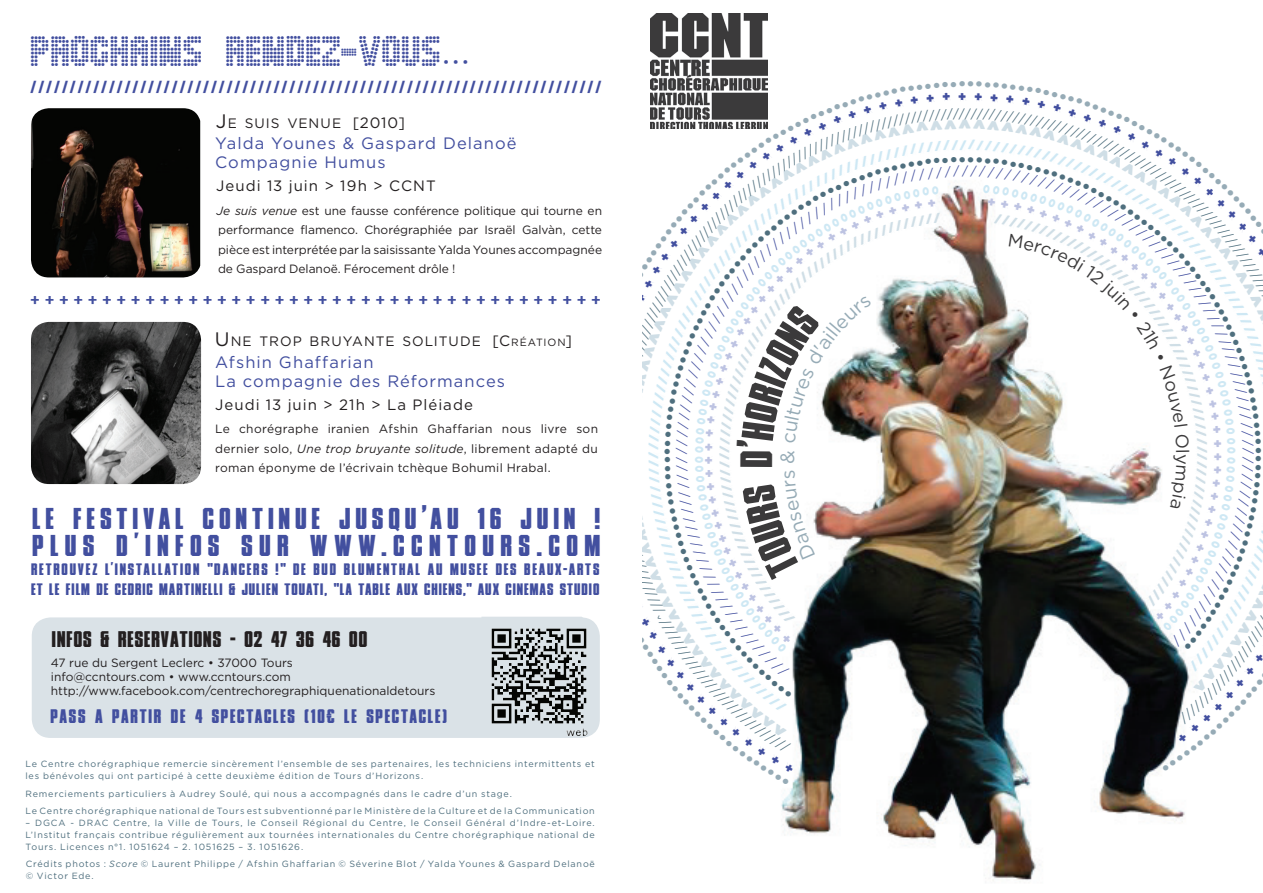
<style>
.page{position:relative;width:1263px;height:893px;background:#fff}
.page>*{position:absolute;margin:0;border:0;box-sizing:border-box;transform-origin:0 0}
.t1{font:45px "Dot Spot";letter-spacing:-.005em;color:#424f9f}
.t2{font:45px "XXIIDONT MESS WITH VIKINGS HARDCORE";color:#3b3a3b}
.t3{font:30px/27px "XXIIDONT MESS WITH VIKINGS HARDCORE";letter-spacing:.155em;color:#424f9f}
.t4{font:24px "Hobo Std";color:#4f6f7e}
.t5{font:24px "Hobo Std";color:#96abb6}
.t6{font:22.5px "XXIIDONT MESS WITH VIKINGS HARDCORE";letter-spacing:.02em;color:#231f20}
.t7{font:21px "Boris Black Bloxx Dirty";color:#cfdee6}
.t8{font:19.5px "XXIIDONT MESS WITH VIKINGS HARDCORE";letter-spacing:.07em;color:#424f9f}
.t9{font:16.5px/19.8px "XXIIDONT MESS WITH VIKINGS HARDCORE";letter-spacing:.05em;color:#424f9f}
.t10{font:16.5px/19.5px "Gotham";letter-spacing:.065em;color:#424f9f}
.t11{font:15px "Gotham";letter-spacing:.065em;color:#231f20}
.t12{font:13.65px "Gotham";letter-spacing:.07em;color:#231f20}
.t13{font:13.5px "Lizard";color:#424f9f}
.t14{font:12px/19.5px "Gotham";color:#231f20;text-align:justify}
.t15{font:12px "Boris Black Bloxx Dirty";color:#cfdee6}
.t16{font:12px "Chubby Cheeks";color:#cee8f4}
.t17{font:12px "Gotham";color:#424f9f}
.t18{font:12px "Gotham";color:#4f6f7e}
.t19{font:12px "Boris Black Bloxx Dirty";color:#424f9f}
.t20{font:12px "Boris Black Bloxx Dirty";color:#bdc3e2}
.t21{font:12px "Boris Black Bloxx Dirty";color:#cee8f4}
.t22{font:9px/12px "Gotham";letter-spacing:.085em;color:#4f6f7e}
.s1{font-family:"Clubland"}
.s2{font-size:19.5px}
.s3{font-size:15px}
.s4{font-style:italic}
.s5{font-size:10.5px}
.s6{font-family:"Impact"}
.s7{font-family:"Impact";font-size:15px}
</style>
<div class="page">
<img style="left:650px;top:28px;width:535px;height:853px">
<img style="left:651px;top:13px;width:116px;height:68px">
<img style="left:31px;top:108px;width:169px;height:169px">
<img style="left:31px;top:322px;width:170px;height:162px">
<div style="left:33px;top:618px;width:566px;height:119px;background:#dae2e7;border-radius:18px"></div>
<div style="left:32px;top:617px;width:568px;height:121px;border:2px solid #dae2e7;border-radius:18px"></div>
<img style="left:481px;top:617px;width:116px;height:119px">
<img style="left:650px;top:81px;width:543px;height:703px">
<h1 class="t1" style="left:31px;top:35px;width:442px">PROCHAINS RENDEZ<span class="s1">-</span>VOUS...</h1>
<h3 class="t13" style="left:31px;top:77px;width:571px">/////////////////////////////////////////////////////////////////////////</h3>
<h3 class="t12" style="left:216px;top:116px;width:191px"><span class="s2">J</span>E SUIS VENUE <span class="s3">[2010]</span></h3>
<h3 class="t10" style="left:215px;top:133px;width:303px">Yalda Younes &amp; Gaspard Delanoë<br>Compagnie Humus</h3>
<h3 class="t11" style="left:216px;top:177px;width:221px">Jeudi 13 juin &gt; 19h &gt; CCNT</h3>
<h3 class="t14" style="left:217px;top:201px;width:387px"><span class="s4">Je suis venue</span> est une fausse conférence politique qui tourne en performance flamenco. Chorégraphiée par Israël Galvàn, cette pièce est interprétée par la saisissante Yalda Younes accompagnée de Gaspard Delanoë. Férocement drôle !</h3>
<h3 class="t13" style="left:31px;top:288px;width:570px">++++++++++++++++++++++++++++++++++++++++</h3>
<h3 class="t12" style="left:215px;top:334px;width:359px"><span class="s2">U</span> NE TROP BRUYANTE SOLITUDE <span class="s3">[C</span><span class="s5">RÉATION</span><span class="s3">]</span></h3>
<h3 class="t10" style="left:215px;top:352px;width:291px">Afshin Ghaffarian<br>La compagnie des Réformances</h3>
<h3 class="t11" style="left:215px;top:396px;width:259px">Jeudi 13 juin &gt; 21h &gt; La Pléiade</h3>
<h3 class="t14" style="left:215px;top:419px;width:384px">Le chorégraphe iranien Afshin Ghaffarian nous livre son dernier solo, <span class="s4">Une trop bruyante solitude</span>, librement adapté du roman éponyme de l’écrivain tchèque Bohumil Hrabal.</h3>
<h3 class="t5" style="left:568px;top:465px;width:17px;rotate:-90deg">..</h3>
<h2 class="t3" style="left:33px;top:504px;width:570px">LE FESTIVAL CONTINUE JUSQU<span class="s6">’</span>AU 16 JUIN !<br>PLUS D'INFOS SUR WWW.CCNTOURS.COM</h2>
<h3 class="t9" style="left:32px;top:559px;width:570px">RETROUVEZ L'INSTALLATION <span class="s7">"</span>DANCERS !<span class="s7">"</span> DE BUD BLUMENTHAL AU MUSEE DES BEAUX-ARTS<br>ET LE FILM DE CEDRIC MARTINELLI &amp; JULIEN TOUATI, <span class="s7">"</span>LA TABLE AUX CHIENS,<span class="s7">"</span> AUX CINEMAS STUDIO</h3>
<h3 class="t6" style="left:52px;top:627px;width:317px">INFOS &amp; RESERVATIONS - 02 47 36 46 00</h3>
<h3 class="t14" style="left:51px;top:655px;width:386px;line-height:14.4px;text-align:left">47 rue du Sergent Leclerc • 37000 Tours<br>info@ccntours.com • www.ccntours.com http://www.facebook.com/centrechoregraphiquenationaldetours</h3>
<h3 class="t8" style="left:51px;top:706px;width:398px">PASS A PARTIR DE 4 SPECTACLES (10€ LE SPECTACLE)</h3>
<p class="t22" style="left:26px;top:758px;width:571px">Le Centre chorégraphique remercie sincèrement l’ensemble de ses partenaires, les techniciens intermittents et les bénévoles qui ont participé à cette deuxième édition de Tours d’Horizons.</p>
<p class="t22" style="left:26px;top:785px;width:571px;line-height:17px">Remerciements particuliers à Audrey Soulé, qui nous a accompagnés dans le cadre d’un stage.<br>Le Centre chorégraphique national de Tours est subventionné par le Ministère de la Culture et de la Communication</p>
<p class="t22" style="left:26px;top:817px;width:571px;text-align:justify">– DGCA - DRAC Centre, la Ville de Tours, le Conseil Régional du Centre, le Conseil Général d’Indre-et-Loire.<br>L’Institut français contribue régulièrement aux tournées internationales du Centre chorégraphique national de Tours. Licences n°1. 1051624 – 2. 1051625 – 3. 1051626.</p>
<p class="t22" style="left:26px;top:858px;width:571px">Crédits photos : <span class="s4">Score</span> © Laurent Philippe / Afshin Ghaffarian © Séverine Blot / Yalda Younes &amp; Gaspard Delanoë © Victor Ede.</p>
<h3 class="t19" style="left:958px;top:89px;width:9px">+</h3>
<h3 class="t18" style="left:965px;top:107px;width:8px">/</h3>
<h3 class="t7" style="left:958px;top:116px;width:14px">^</h3>
<h3 class="t4" style="left:959px;top:135px;width:9px">.</h3>
<h3 class="t17" style="left:962px;top:164px;width:8px">/</h3>
<h3 class="t21" style="left:647px;top:459px;width:9px;rotate:-90deg">/</h3>
<h3 class="t4" style="left:643px;top:463px;width:9px;rotate:-90deg">.</h3>
<h1 class="t2" style="left:733px;top:467px;width:20px;rotate:-90deg">D</h1>
<h3 class="t15" style="left:718px;top:460px;width:9px;rotate:-90deg">/</h3>
<h3 class="t15" style="left:1209px;top:453px;width:9px;rotate:90deg">/</h3>
<h3 class="t20" style="left:701px;top:464px;width:9px;rotate:-90deg">+</h3>
<h3 class="t16" style="left:693px;top:463px;width:8px;rotate:-90deg">O</h3>
<h3 class="t16" style="left:1238px;top:447px;width:8px;rotate:90deg">O</h3>
<h3 class="t4" style="left:1282px;top:447px;width:9px;rotate:90deg">.</h3>
<h3 class="t17" style="left:1255px;top:448px;width:8px;rotate:90deg">/</h3>
</div>
